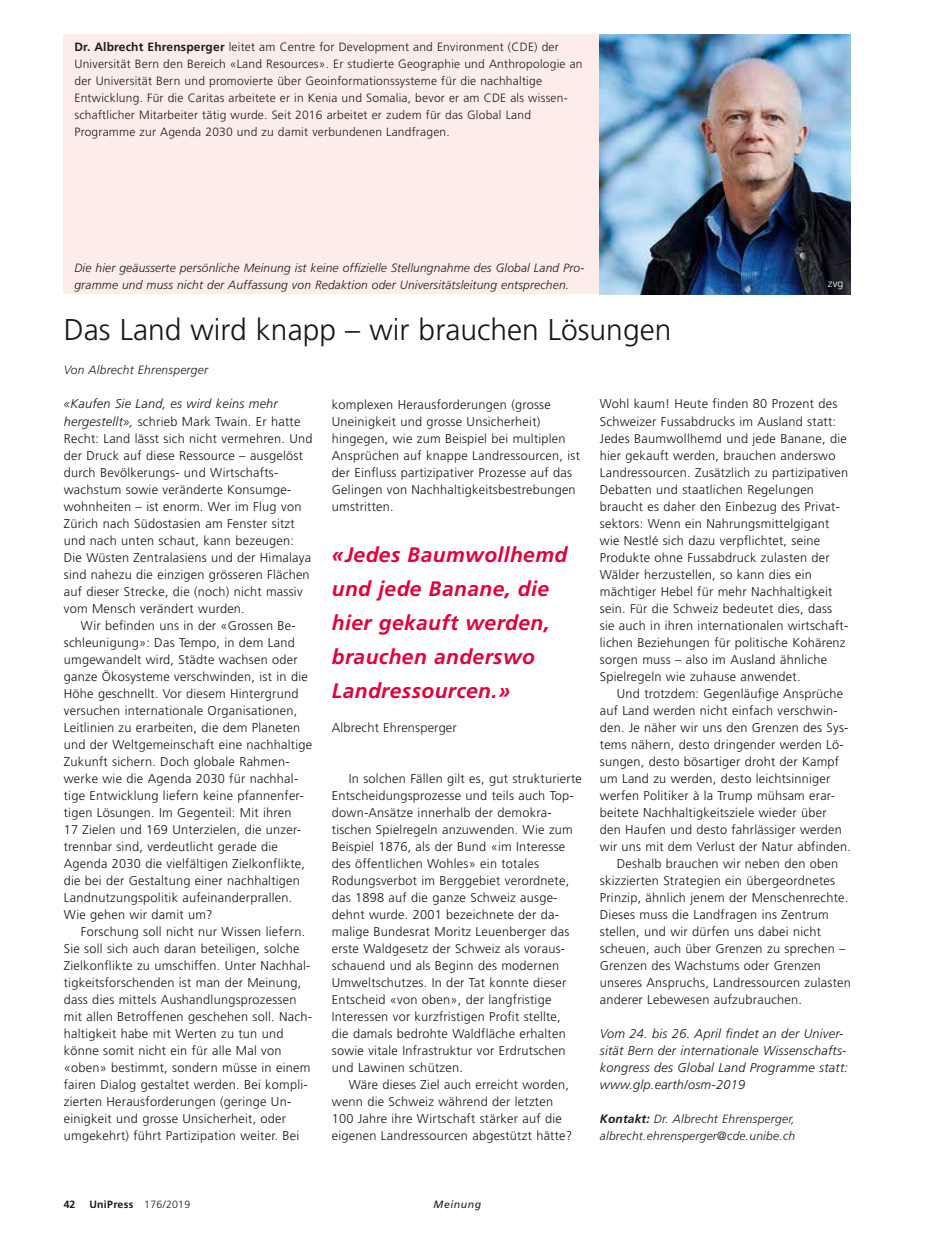
<style>
.page{position:relative;width:936px;height:1234px;background:#fff}
.page>*{position:absolute;margin:0;border:0;box-sizing:border-box;transform-origin:0 0}
.t1{font:300 30px "Frutiger LT Std";color:#181716}
.t2{font:italic 700 21px/34px "Frutiger LT Std";letter-spacing:.02em;color:#e4003a}
.t3{font:300 12.75px/17px "Frutiger LT Std";letter-spacing:.02em;color:#181716}
.t4{font:italic 300 12.75px/17px "Frutiger LT Std";letter-spacing:.02em;color:#181716}
.t5{font:300 12.75px "Frutiger LT Std";letter-spacing:.015em;color:#1f1b16}
.t6{font:300 12px/17px "Frutiger LT Std";letter-spacing:.02em;color:#1f1b16}
.t7{font:italic 300 12px/17px "Frutiger LT Std";letter-spacing:.015em;color:#1f1b16}
.t8{font:700 10.5px "Frutiger";letter-spacing:.03em;color:#1f1b16}
.t9{font:italic 10.5px "Frutiger LT Std";letter-spacing:.05em;color:#1f1b16}
.t10{font:300 10.5px "Frutiger LT Std";color:#fff}
.s1{font-weight:700}
.s2{font-style:italic}
.s3{font-weight:300}
</style>
<div class="page">
<div style="left:64px;top:34px;width:539px;height:260px;background:#fdedea"></div>
<img style="left:600px;top:34px;width:250px;height:260px">
<p class="t6" style="left:74px;top:39px;width:509px"><span class="s1">Dr. Albrecht Ehrensperger</span> leitet am Centre for Development and Environment (CDE) der Universität Bern den Bereich «Land Resources». Er studierte Geographie und Anthropologie an der Universität Bern und promovierte über Geoinformationssysteme für die nachhaltige Entwicklung. Für die Caritas arbeitete er in Kenia und Somalia, bevor er am CDE als wissen&shy;schaftlicher Mitarbeiter tätig wurde. Seit 2016 arbeitet er zudem für das Global Land Programme zur Agenda 2030 und zu damit verbundenen Landfragen.</p>
<p class="t7" style="left:74px;top:260px;width:511px">Die hier geäusserte persönliche Meinung ist keine offizielle Stellungnahme des Global Land Pro&shy;gramme und muss nicht der Auffassung von Redaktion oder Universitätsleitung entsprechen.</p>
<h1 class="t1" style="left:64px;top:313px;width:609px">Das Land wird knapp – wir brauchen Lösungen</h1>
<p class="t7" style="left:64px;top:362px;width:146px">Von Albrecht Ehrensperger</p>
<p class="t10" style="left:827px;top:277px;width:17px">zvg</p>
<p class="t3" style="left:64px;top:395px;width:250px"><span class="s2">«Kaufen Sie Land, es wird keins mehr hergestellt»,</span> schrieb Mark Twain. Er hatte Recht: Land lässt sich nicht vermehren. Und der Druck auf diese Ressource – ausgelöst durch Bevölkerungs- und Wirtschafts&shy;wachstum sowie veränderte Konsumge&shy;wohnheiten – ist enorm. Wer im Flug von Zürich nach Südostasien am Fenster sitzt und nach unten schaut, kann bezeugen:<br>Die Wüsten Zentralasiens und der Himalaya sind nahezu die einzigen grösseren Flächen auf dieser Strecke, die (noch) nicht massiv vom Mensch verändert wurden.</p>
<p class="t3" style="left:64px;top:617px;width:250px;text-indent:17px">Wir befinden uns in der «Grossen Be&shy;schleunigung»: Das Tempo, in dem Land umgewandelt wird, Städte wachsen oder ganze Ökosysteme verschwinden, ist in die Höhe geschnellt. Vor diesem Hintergrund versuchen internationale Organisationen, Leitlinien zu erarbeiten, die dem Planeten und der Weltgemeinschaft eine nachhaltige Zukunft sichern. Doch globale Rahmen&shy;werke wie die Agenda 2030 für nachhal&shy;tige Entwicklung liefern keine pfannenfer&shy;tigen Lösungen. Im Gegenteil: Mit ihren<br>17 Zielen und 169 Unterzielen, die unzer&shy;trennbar sind, verdeutlicht gerade die Agenda 2030 die vielfältigen Zielkonflikte, die bei der Gestaltung einer nachhaltigen Landnutzungspolitik aufeinanderprallen.<br>Wie gehen wir damit um?</p>
<p class="t3" style="left:64px;top:923px;width:250px;text-indent:17px">Forschung soll nicht nur Wissen liefern.<br>Sie soll sich auch daran beteiligen, solche Zielkonflikte zu umschiffen. Unter Nachhal&shy;tigkeitsforschenden ist man der Meinung, dass dies mittels Aushandlungsprozessen mit allen Betroffenen geschehen soll. Nach&shy;haltigkeit habe mit Werten zu tun und könne somit nicht ein für alle Mal von «oben» bestimmt, sondern müsse in einem fairen Dialog gestaltet werden. Bei kompli&shy;zierten Herausforderungen (geringe Un&shy;einigkeit und grosse Unsicherheit, oder umgekehrt) führt Partizipation weiter. Bei</p>
<p class="t3" style="left:332px;top:396px;width:250px">komplexen Herausforderungen (grosse Uneinigkeit und grosse Unsicherheit) hingegen, wie zum Beispiel bei multiplen Ansprüchen auf knappe Landressourcen, ist der Einfluss partizipativer Prozesse auf das Gelingen von Nachhaltigkeitsbestrebungen umstritten.</p>
<h2 class="t2" style="left:332px;top:537px;width:237px">«Jedes Baumwollhemd und jede Banane, die hier gekauft werden, brauchen anderswo<br>Landressourcen.»</h2>
<p class="t5" style="left:332px;top:720px;width:126px">Albrecht Ehrensperger</p>
<p class="t3" style="left:332px;top:770px;width:251px;text-indent:17px">In solchen Fällen gilt es, gut strukturierte Entscheidungsprozesse und teils auch Top&shy;down-Ansätze innerhalb der demokra&shy;tischen Spielregeln anzuwenden. Wie zum Beispiel 1876, als der Bund «im Interesse des öffentlichen Wohles» ein totales Rodungsverbot im Berggebiet verordnete, das 1898 auf die ganze Schweiz ausge&shy;dehnt wurde. 2001 bezeichnete der da&shy;malige Bundesrat Moritz Leuenberger das erste Waldgesetz der Schweiz als voraus&shy;schauend und als Beginn des modernen Umweltschutzes. In der Tat konnte dieser Entscheid «von oben», der langfristige Interessen vor kurzfristigen Profit stellte,<br>die damals bedrohte Waldfläche erhalten sowie vitale Infrastruktur vor Erdrutschen und Lawinen schützen.</p>
<p class="t3" style="left:332px;top:1076px;width:242px;text-indent:17px">Wäre dieses Ziel auch erreicht worden, wenn die Schweiz während der letzten 100 Jahre ihre Wirtschaft stärker auf die eigenen Landressourcen abgestützt hätte?</p>
<p class="t3" style="left:600px;top:395px;width:250px">Wohl kaum! Heute finden 80 Prozent des Schweizer Fussabdrucks im Ausland statt:<br>Jedes Baumwollhemd und jede Banane, die hier gekauft werden, brauchen anderswo Landressourcen. Zusätzlich zu partizipativen Debatten und staatlichen Regelungen braucht es daher den Einbezug des Privat&shy;sektors: Wenn ein Nahrungsmittelgigant wie Nestlé sich dazu verpflichtet, seine Produkte ohne Fussabdruck zulasten der Wälder herzustellen, so kann dies ein mächtiger Hebel für mehr Nachhaltigkeit sein. Für die Schweiz bedeutet dies, dass sie auch in ihren internationalen wirtschaft&shy;lichen Beziehungen für politische Kohärenz sorgen muss – also im Ausland ähnliche Spielregeln wie zuhause anwendet.</p>
<p class="t3" style="left:617px;top:685px;width:228px">Und trotzdem: Gegenläufige Ansprüche</p>
<p class="t3" style="left:600px;top:702px;width:239px">auf Land werden nicht einfach verschwin-</p>
<p class="t3" style="left:600px;top:719px;width:250px">den. Je näher wir uns den Grenzen des Sys-</p>
<p class="t3" style="left:600px;top:736px;width:245px">tems nähern, desto dringender werden Lö-</p>
<p class="t3" style="left:600px;top:753px;width:241px">sungen, desto bösartiger droht der Kampf</p>
<p class="t3" style="left:600px;top:770px;width:232px">um Land zu werden, desto leichtsinniger</p>
<p class="t3" style="left:600px;top:787px;width:236px">werfen Politiker à la Trump mühsam erar-</p>
<p class="t3" style="left:600px;top:804px;width:228px">beitete Nachhaltigkeitsziele wieder über</p>
<p class="t3" style="left:600px;top:821px;width:243px">den Haufen und desto fahrlässiger werden</p>
<p class="t3" style="left:600px;top:838px;width:252px">wir uns mit dem Verlust der Natur abfinden.</p>
<p class="t3" style="left:617px;top:855px;width:223px">Deshalb brauchen wir neben den oben</p>
<p class="t3" style="left:600px;top:872px;width:237px">skizzierten Strategien ein übergeordnetes</p>
<p class="t3" style="left:600px;top:889px;width:250px">Prinzip, ähnlich jenem der Menschenrechte.</p>
<p class="t3" style="left:600px;top:906px;width:230px">Dieses muss die Landfragen ins Zentrum</p>
<p class="t3" style="left:600px;top:923px;width:223px">stellen, und wir dürfen uns dabei nicht</p>
<p class="t3" style="left:600px;top:940px;width:247px">scheuen, auch über Grenzen zu sprechen –</p>
<p class="t3" style="left:600px;top:957px;width:223px">Grenzen des Wachstums oder Grenzen</p>
<p class="t3" style="left:600px;top:974px;width:252px">unseres Anspruchs, Landressourcen zulasten</p>
<p class="t3" style="left:600px;top:991px;width:204px">anderer Lebewesen aufzubrauchen.</p>
<p class="t4" style="left:600px;top:1025px;width:250px">Vom 24. bis 26. April findet an der Univer&shy;sität Bern der internationale Wissenschafts&shy;kongress des Global Land Programme statt: www.glp.earth/osm-2019</p>
<p class="t7" style="left:600px;top:1110px;width:197px"><span class="s1">Kontakt:</span> Dr. Albrecht Ehrensperger, albrecht.ehrensperger@cde.unibe.ch</p>
<p class="t8" style="left:64px;top:1198px;width:13px">42</p>
<p class="t8" style="left:89px;top:1198px;width:102px">UniPress <span class="s3">176/2019</span></p>
<p class="t9" style="left:433px;top:1198px;width:49px">Meinung</p>
</div>
